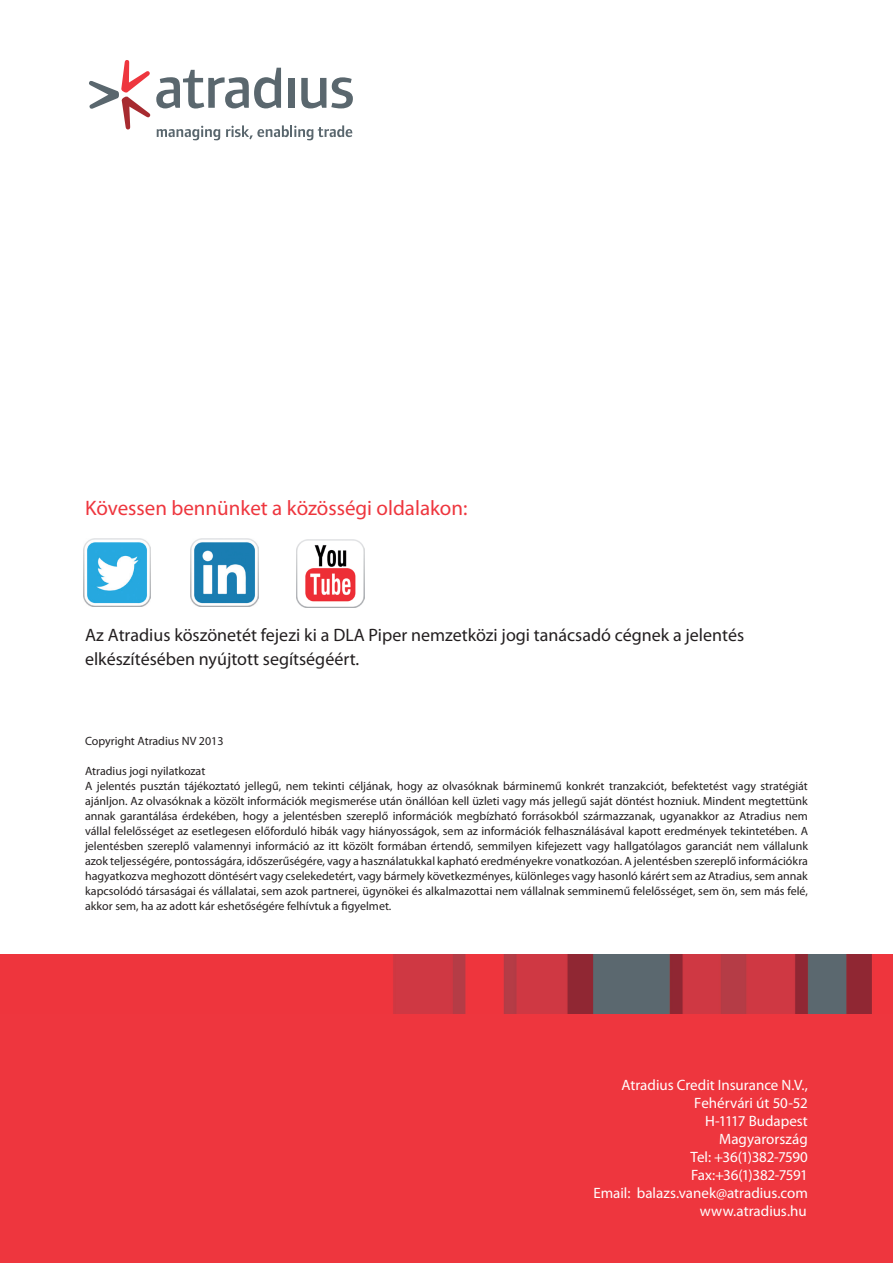
<style>
.page{position:relative;width:893px;height:1263px;background:#fff}
.page>*{position:absolute;margin:0;border:0;box-sizing:border-box;transform-origin:0 0}
.t1{font:21px "Myriad Pro";color:#ee363e}
.t2{font:18px/24px "Myriad Pro";color:#231f20}
.t3{font:15px/18px "Myriad Pro";color:#fff;text-align:right}
.t4{font:15px "Myriad Pro";letter-spacing:-.025em;color:#fff}
.t5{font:12px/15px "Myriad Pro";color:#231f20;text-align:justify}
</style>
<div class="page">
<div style="left:0;top:984px;width:893px;height:279px;background:#ee363e"></div>
<img style="left:0;top:954px;width:893px;height:60px">
<svg style="left:89px;top:60px;width:264px;height:80px"></svg>
<img style="left:191px;top:539px;width:67px;height:67px">
<img style="left:297px;top:539px;width:67px;height:68px">
<img style="left:83px;top:539px;width:68px;height:67px">
<p class="t1" style="left:85px;top:495px;width:384px">Kövessen bennünket a közösségi oldalakon:</p>
<p class="t2" style="left:85px;top:623px;width:661px">Az Atradius köszönetét fejezi ki a DLA Piper nemzetközi jogi tanácsadó cégnek a jelentés elkészítésében nyújtott segítségéért.</p>
<p class="t5" style="left:85px;top:733px;width:140px">Copyright Atradius NV 2013</p>
<p class="t5" style="left:85px;top:763px;width:122px">Atradius jogi nyilatkozat</p>
<p class="t5" style="left:85px;top:778px;width:724px">A jelentés pusztán tájékoztató jellegű, nem tekinti céljának, hogy az olvasóknak bárminemű konkrét tranzakciót, befektetést vagy stratégiát ajánljon. Az olvasóknak a közölt információk megismerése után önállóan kell üzleti vagy más jellegű saját döntést hozniuk. Mindent megtettünk annak garantálása érdekében, hogy a jelentésben szereplő információk megbízható forrásokból származzanak, ugyanakkor az Atradius nem vállal felelősséget az esetlegesen előforduló hibák vagy hiányosságok, sem az információk felhasználásával kapott eredmények tekintetében. A jelentésben szereplő valamennyi információ az itt közölt formában értendő, semmilyen kifejezett vagy hallgatólagos garanciát nem vállalunk azok teljességére, pontosságára, időszerűségére, vagy a használatukkal kapható eredményekre vonatkozóan. A jelentésben szereplő információkra hagyatkozva meghozott döntésért vagy cselekedetért, vagy bármely következményes, különleges vagy hasonló kárért sem az Atradius, sem annak kapcsolódó társaságai és vállalatai, sem azok partnerei, ügynökei és alkalmazottai nem vállalnak semminemű felelősséget, sem ön, sem más felé, akkor sem, ha az adott kár eshetőségére felhívtuk a figyelmet.</p>
<p class="t3" style="left:621px;top:1076px;width:188px">Atradius Credit Insurance N.V.,<br>Fehérvári út 50-52</p>
<p class="t3" style="left:705px;top:1112px;width:104px">H-1117 Budapest<br>Magyarország</p>
<p class="t3" style="left:690px;top:1148px;width:119px">Tel: +36(1)382-7590</p>
<p class="t4" style="left:691px;top:1166px;width:118px">Fax:+36(1)382-7591</p>
<p class="t3" style="left:593px;top:1184px;width:216px">Email: balazs.vanek@atradius.com</p>
<p class="t3" style="left:700px;top:1202px;width:108px">www.atradius.hu</p>
</div>
